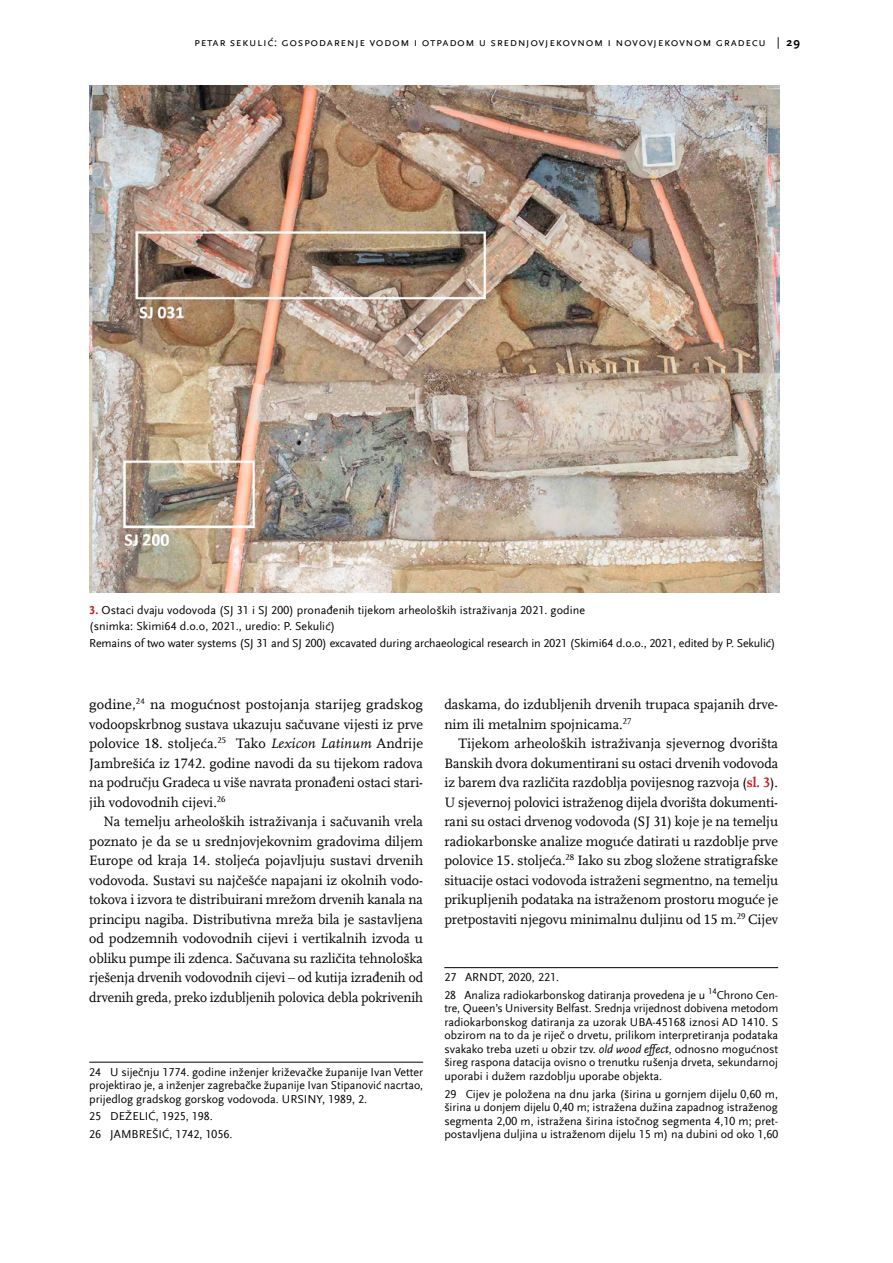
<style>
.page{position:relative;width:893px;height:1263px;background:#fff}
.page>*{position:absolute;margin:0;border:0;box-sizing:border-box;transform-origin:0 0}
.t1{font:14.25px/19.5px "Scala Offc Pro";letter-spacing:-.005em;color:#000;text-align:justify}
.t2{font:12px/13.5px "Scala Sans Offc Pro";color:#000;text-align:justify}
.t3{font:12px "Scala Sans Sc Offc Pro";letter-spacing:.05em;color:#000}
.s1{font-weight:700}
.s2{font-weight:700;color:#cd1719}
.s3{font-style:italic}
</style>
<div class="page">
<hr style="left:89px;top:1062px;width:334px;height:1px;background:#000">
<hr style="left:444px;top:967px;width:334px;height:1px;background:#000">
<img style="left:89px;top:85px;width:691px;height:507px">
<p class="t3" style="left:194px;top:35px;width:607px">petar sekulić: gospodarenje vodom i otpadom u srednjovjekovnom i novovjekovnom gradecu | <span class="s1">29</span></p>
<p class="t2" style="left:89px;top:602px;width:688px;line-height:16.5px;text-align:left"><span class="s2">3.</span> Ostaci dvaju vodovoda (SJ 31 i SJ 200) pronađenih tijekom arheoloških istraživanja 2021. godine<br>(snimka: Skimi64 d.o.o, 2021., uredio: P. Sekulić)<br>Remains of two water systems (SJ 31 and SJ 200) excavated during archaeological research in 2021 (Skimi64 d.o.o., 2021, edited by P. Sekulić)</p>
<p class="t1" style="left:89px;top:695px;width:335px">godine,<sup>24</sup> na mogućnost postojanja starijeg gradskog vodoopskrbnog sustava ukazuju sačuvane vijesti iz prve polovice 18. stoljeća.<sup>25</sup> Tako <span class="s3">Lexicon Latinum</span> Andrije Jambrešića iz 1742. godine navodi da su tijekom radova na području Gradeca u više navrata pronađeni ostaci stari&shy;jih vodovodnih cijevi.<sup>26</sup></p>
<p class="t1" style="left:89px;top:812px;width:335px;text-indent:14px">Na temelju arheoloških istraživanja i sačuvanih vrela poznato je da se u srednjovjekovnim gradovima diljem Europe od kraja 14. stoljeća pojavljuju sustavi drvenih vodovoda. Sustavi su najčešće napajani iz okolnih vodo&shy;tokova i izvora te distribuirani mrežom drvenih kanala na principu nagiba. Distributivna mreža bila je sastavljena od podzemnih vodovodnih cijevi i vertikalnih izvoda u obliku pumpe ili zdenca. Sačuvana su različita tehnološka rješenja drvenih vodovodnih cijevi – od kutija izrađenih od drvenih greda, preko izdubljenih polovica debla pokrivenih</p>
<p class="t2" style="left:89px;top:1065px;width:335px">24 U siječnju 1774. godine inženjer križevačke županije Ivan Vetter projektirao je, a inženjer zagrebačke županije Ivan Stipanović nacrtao, prijedlog gradskog gorskog vodovoda. URSINY, 1989, 2.</p>
<p class="t2" style="left:89px;top:1108px;width:145px;line-height:17.7px">25 DEŽELIĆ, 1925, 198.<br>26 JAMBREŠIĆ, 1742, 1056.</p>
<p class="t1" style="left:444px;top:695px;width:335px">daskama, do izdubljenih drvenih trupaca spajanih drve&shy;nim ili metalnim spojnicama.<sup>27</sup></p>
<p class="t1" style="left:444px;top:734px;width:335px;text-indent:14px">Tijekom arheoloških istraživanja sjevernog dvorišta Banskih dvora dokumentirani su ostaci drvenih vodovoda iz barem dva različita razdoblja povijesnog razvoja (<span class="s2">sl. 3</span>).<br>U sjevernoj polovici istraženog dijela dvorišta dokumenti&shy;rani su ostaci drvenog vodovoda (SJ 31) koje je na temelju radiokarbonske analize moguće datirati u razdoblje prve polovice 15. stoljeća.<sup>28</sup> Iako su zbog složene stratigrafske situacije ostaci vodovoda istraženi segmentno, na temelju prikupljenih podataka na istraženom prostoru moguće je pretpostaviti njegovu minimalnu duljinu od 15 m.<sup>29</sup> Cijev</p>
<p class="t2" style="left:444px;top:968px;width:335px;line-height:17.7px">27 ARNDT, 2020, 221.<br>28 Analiza radiokarbonskog datiranja provedena je u <sup>14</sup>Chrono Cen-</p>
<p class="t2" style="left:444px;top:1002px;width:335px">tre, Queen’s University Belfast. Srednja vrijednost dobivena metodom radiokarbonskog datiranja za uzorak UBA-45168 iznosi AD 1410. S obzirom na to da je riječ o drvetu, prilikom interpretiranja podataka svakako treba uzeti u obzir tzv. <span class="s3">old wood effect</span>, odnosno mogućnost šireg raspona datacija ovisno o trenutku rušenja drveta, sekundarnoj uporabi i dužem razdoblju uporabe objekta.</p>
<p class="t2" style="left:444px;top:1087px;width:336px">29 Cijev je položena na dnu jarka (širina u gornjem dijelu 0,60 m, širina u donjem dijelu 0,40 m; istražena dužina zapadnog istraženog segmenta 2,00 m, istražena širina istočnog segmenta 4,10 m; pret&shy;postavljena duljina u istraženom dijelu 15 m) na dubini od oko 1,60</p>
</div>
